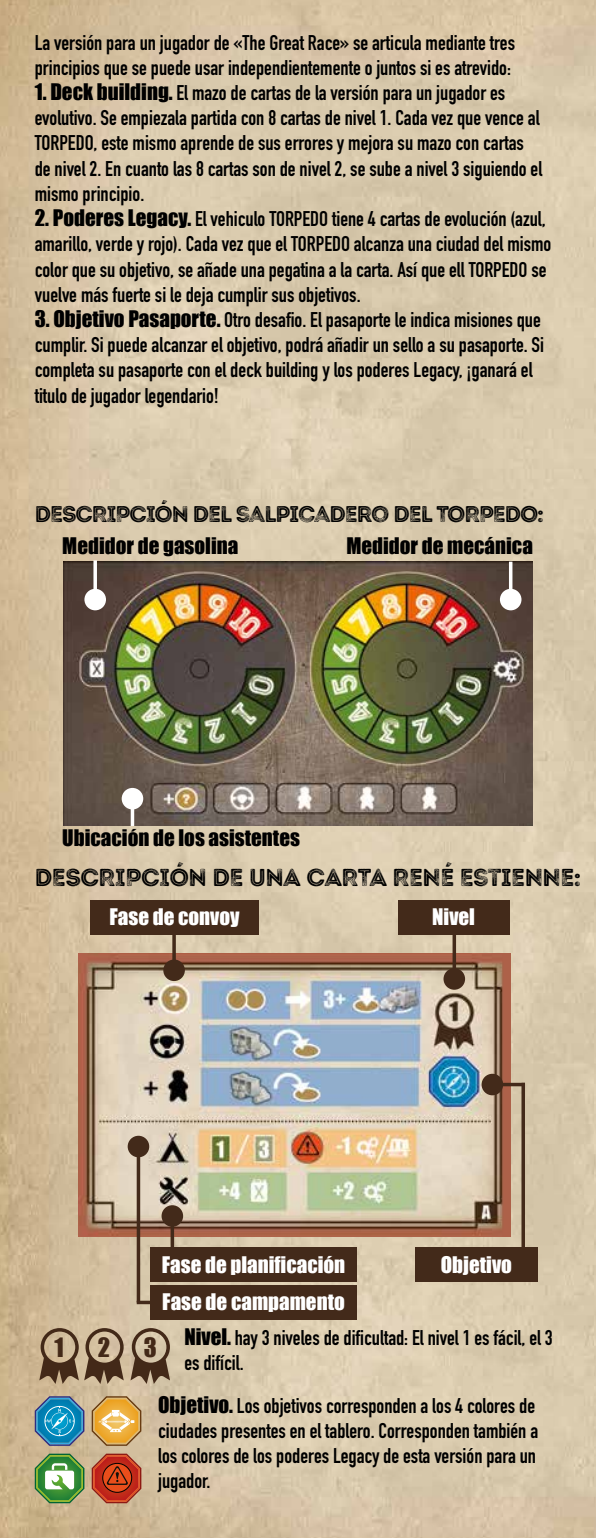
<style>
.page{position:relative;width:596px;height:1538px;background:#fff}
.page>*{position:absolute;margin:0;border:0;box-sizing:border-box;transform-origin:0 0}
.t1{font:24.5px "Intro Rust G Base 2 Line";letter-spacing:-.025em;color:#000}
.t2{font:24.5px "Impact";color:#432918}
.t3{font:22.75px "Intro Rust G Base 2 Line";letter-spacing:-.05em;color:#000}
.t4{font:700 21px/25.2px "DIN Condensed";color:#000}
.t5{font:21px "Impact";color:#fff}
.t6{font:21px "Impact";color:#000}
.s1{font-family:"Impact";font-weight:400}
</style>
<div class="page">
<img style="left:0;top:0;width:595px;height:1538px">
<img style="left:63px;top:561px;width:469px;height:264px">
<svg style="left:93px;top:560px;width:4px;height:29px"></svg>
<hr style="left:131px;top:799px;width:3px;height:27px;background:#fff">
<svg style="left:508px;top:562px;width:4px;height:27px"></svg>
<div style="left:84px;top:589px;width:22px;height:21px;background:#fff;border-radius:50%"></div>
<div style="left:122px;top:788px;width:21px;height:21px;background:#fff;border-radius:50%"></div>
<div style="left:499px;top:589px;width:22px;height:21px;background:#fff;border-radius:50%"></div>
<img style="left:78px;top:954px;width:432px;height:283px">
<div style="left:397px;top:900px;width:112px;height:35px;background:#432a1a"></div>
<div style="left:90px;top:900px;width:169px;height:35px;background:#432a1a"></div>
<div style="left:414px;top:1247px;width:123px;height:35px;background:#432a1a"></div>
<div style="left:150px;top:1247px;width:206px;height:35px;background:#432a1a"></div>
<div style="left:150px;top:1285px;width:206px;height:35px;background:#432a1a"></div>
<svg style="left:452px;top:935px;width:4px;height:33px"></svg>
<hr style="left:170px;top:1216px;width:4px;height:43px;background:#432a1a">
<hr style="left:137px;top:1149px;width:3px;height:153px;background:#432a1a">
<hr style="left:521px;top:1083px;width:3px;height:167px;background:#432a1a">
<svg style="left:172px;top:935px;width:4px;height:24px"></svg>
<hr style="left:491px;top:1083px;width:33px;height:3px;background:#432a1a">
<hr style="left:137px;top:1301px;width:18px;height:3px;background:#432a1a">
<div style="left:443px;top:968px;width:22px;height:22px;background:#432a1a;border-radius:50%"></div>
<div style="left:163px;top:959px;width:22px;height:22px;background:#432a1a;border-radius:50%"></div>
<div style="left:481px;top:1074px;width:22px;height:21px;background:#432a1a;border-radius:50%"></div>
<div style="left:128px;top:1136px;width:21px;height:21px;background:#432a1a;border-radius:50%"></div>
<div style="left:161px;top:1205px;width:22px;height:22px;background:#432a1a;border-radius:50%"></div>
<svg style="left:35px;top:1396px;width:49px;height:50px;background:#4293b5"></svg>
<svg style="left:39px;top:1328px;width:85px;height:56px;background:#9c866b"></svg>
<svg style="left:130px;top:1328px;width:40px;height:56px;background:#9a866e"></svg>
<svg style="left:92px;top:1396px;width:49px;height:50px;background:#ddaf5f"></svg>
<svg style="left:35px;top:1453px;width:49px;height:50px"></svg>
<svg style="left:92px;top:1453px;width:49px;height:50px;background:#bc4a30"></svg>
<p class="t4" style="left:35px;top:30px;width:481px">La versión para un jugador de «The Great Race» se articula mediante tres principios que se puede usar independientemente o juntos si es atrevido:</p>
<p class="t4" style="left:35px;top:80px;width:508px"><span class="s1">1. Deck building.</span> El mazo de cartas de la versión para un jugador es evolutivo. Se empiezala partida con 8 cartas de nivel 1. Cada vez que vence al TORPEDO, este mismo aprende de sus errores y mejora su mazo con cartas de nivel 2. En cuanto las 8 cartas son de nivel 2, se sube a nivel 3 siguiendo el mismo principio.</p>
<p class="t4" style="left:35px;top:206px;width:518px"><span class="s1">2. Poderes Legacy.</span> El vehiculo TORPEDO tiene 4 cartas de evolución (azul, amarillo, verde y rojo). Cada vez que el TORPEDO alcanza una ciudad del mismo color que su objetivo, se añade una pegatina a la carta. Así que ell TORPEDO se vuelve más fuerte si le deja cumplir sus objetivos.</p>
<p class="t4" style="left:35px;top:307px;width:510px"><span class="s1">3. Objetivo Pasaporte.</span> Otro desafio. El pasaporte le indica misiones que cumplir. Si puede alcanzar el objetivo, podrá añadir un sello a su pasaporte. Si completa su pasaporte con el deck building y los poderes Legacy, ¡ganará el titulo de jugador legendario!</p>
<p class="t3" style="left:35px;top:499px;width:510px">DESCRIPCIÓN DEL SALPICADERO DEL TORPEDO:</p>
<p class="t6" style="left:62px;top:529px;width:177px">Medidor de gasolina</p>
<p class="t6" style="left:346px;top:529px;width:188px">Medidor de mecánica</p>
<p class="t6" style="left:62px;top:822px;width:239px">Ubicación de los asistentes</p>
<p class="t1" style="left:35px;top:861px;width:548px">DESCRIPCIÓN DE UNA CARTA RENÉ ESTIENNE:</p>
<p class="t5" style="left:109px;top:901px;width:132px">Fase de convoy</p>
<p class="t5" style="left:432px;top:901px;width:44px">Nivel</p>
<p class="t5" style="left:162px;top:1248px;width:185px">Fase de planificación</p>
<p class="t5" style="left:440px;top:1248px;width:73px">Objetivo</p>
<p class="t5" style="left:162px;top:1286px;width:184px">Fase de campamento</p>
<p class="t2" style="left:54px;top:1328px;width:11px">1</p>
<p class="t2" style="left:98px;top:1328px;width:14px">2</p>
<p class="t2" style="left:144px;top:1328px;width:14px">3</p>
<p class="t4" style="left:184px;top:1324px;width:369px"><span class="s1">Nivel.</span> hay 3 niveles de dificultad: El nivel 1 es fácil, el 3 es difícil.</p>
<p class="t4" style="left:158px;top:1393px;width:381px"><span class="s1">Objetivo.</span> Los objetivos corresponden a los 4 colores de ciudades presentes en el tablero. Corresponden también a los colores de los poderes Legacy de esta versión para un jugador.</p>
</div>
